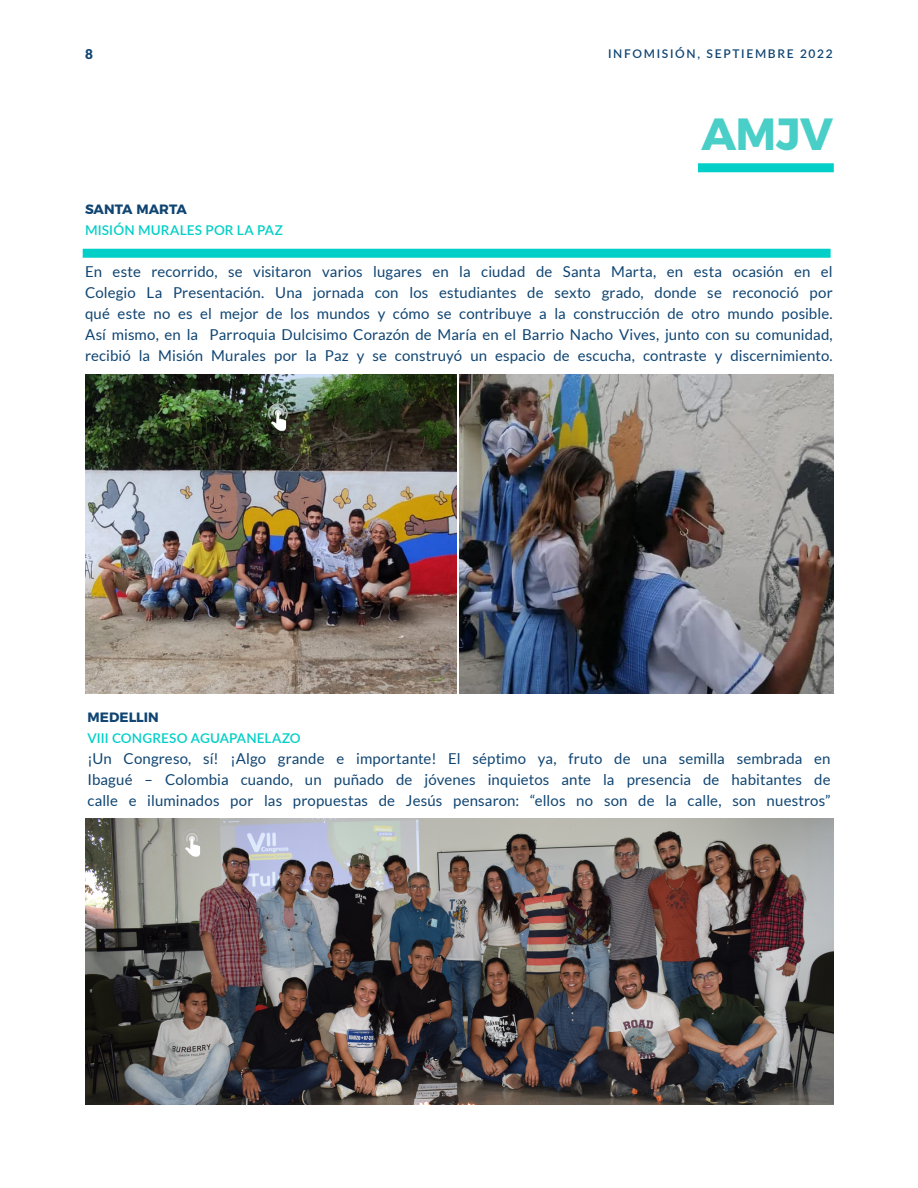
<style>
.page{position:relative;width:918px;height:1188px;background:#fff}
.page>*{position:absolute;margin:0;border:0;box-sizing:border-box;transform-origin:0 0}
.t1{font:700 45px "Montserrat";color:#49cfc7}
.t2{font:15px/21px "Lato";letter-spacing:.01em;color:#104572;text-align:justify}
.t3{font:600 13.5px "Lato";letter-spacing:.01em;color:#02cfc7}
.t4{font:700 13.5px "Montserrat";letter-spacing:.005em;color:#104572}
.t5{font:900 13.5px "Lato";color:#104572}
.t6{font:600 12px "Lato";letter-spacing:.14em;color:#104572}
</style>
<div class="page">
<img style="left:459px;top:375px;width:375px;height:318px">
<div style="left:698px;top:163px;width:136px;height:9px;background:#02cfc7"></div>
<div style="left:83px;top:249px;width:748px;height:9px;background:#02cfc7"></div>
<img style="left:85px;top:819px;width:749px;height:286px">
<img style="left:85px;top:374px;width:372px;height:319px">
<svg style="left:182px;top:829px;width:20px;height:28px"></svg>
<svg style="left:268px;top:403px;width:20px;height:28px"></svg>
<p class="t5" style="left:85px;top:46px;width:9px">8</p>
<p class="t6" style="left:608px;top:45px;width:226px">INFOMISIÓN, SEPTIEMBRE 2022</p>
<h1 class="t1" style="left:701px;top:97px;width:133px">AMJV</h1>
<p class="t4" style="left:85px;top:199px;width:103px">SANTA MARTA</p>
<p class="t3" style="left:85px;top:221px;width:199px">MISIÓN MURALES POR LA PAZ</p>
<p class="t2" style="left:85px;top:261px;width:749px">En este recorrido, se visitaron varios lugares en la ciudad de Santa Marta, en esta ocasión en el Colegio La Presentación. Una jornada con los estudiantes de sexto grado, donde se reconoció por qué este no es el mejor de los mundos y cómo se contribuye a la construcción de otro mundo posible.<br>Así mismo, en la Parroquia Dulcisimo Corazón de María en el Barrio Nacho Vives, junto con su comunidad, recibió la Misión Murales por la Paz y se construyó un espacio de escucha, contraste y discernimiento.</p>
<p class="t4" style="left:87px;top:706px;width:73px">MEDELLIN</p>
<p class="t3" style="left:87px;top:728px;width:215px">VIII CONGRESO AGUAPANELAZO</p>
<p class="t2" style="left:87px;top:748px;width:745px">¡Un Congreso, sí! ¡Algo grande e importante! El séptimo ya, fruto de una semilla sembrada en Ibagué – Colombia cuando, un puñado de jóvenes inquietos ante la presencia de habitantes de calle e iluminados por las propuestas de Jesús pensaron: “ellos no son de la calle, son nuestros”</p>
</div>
